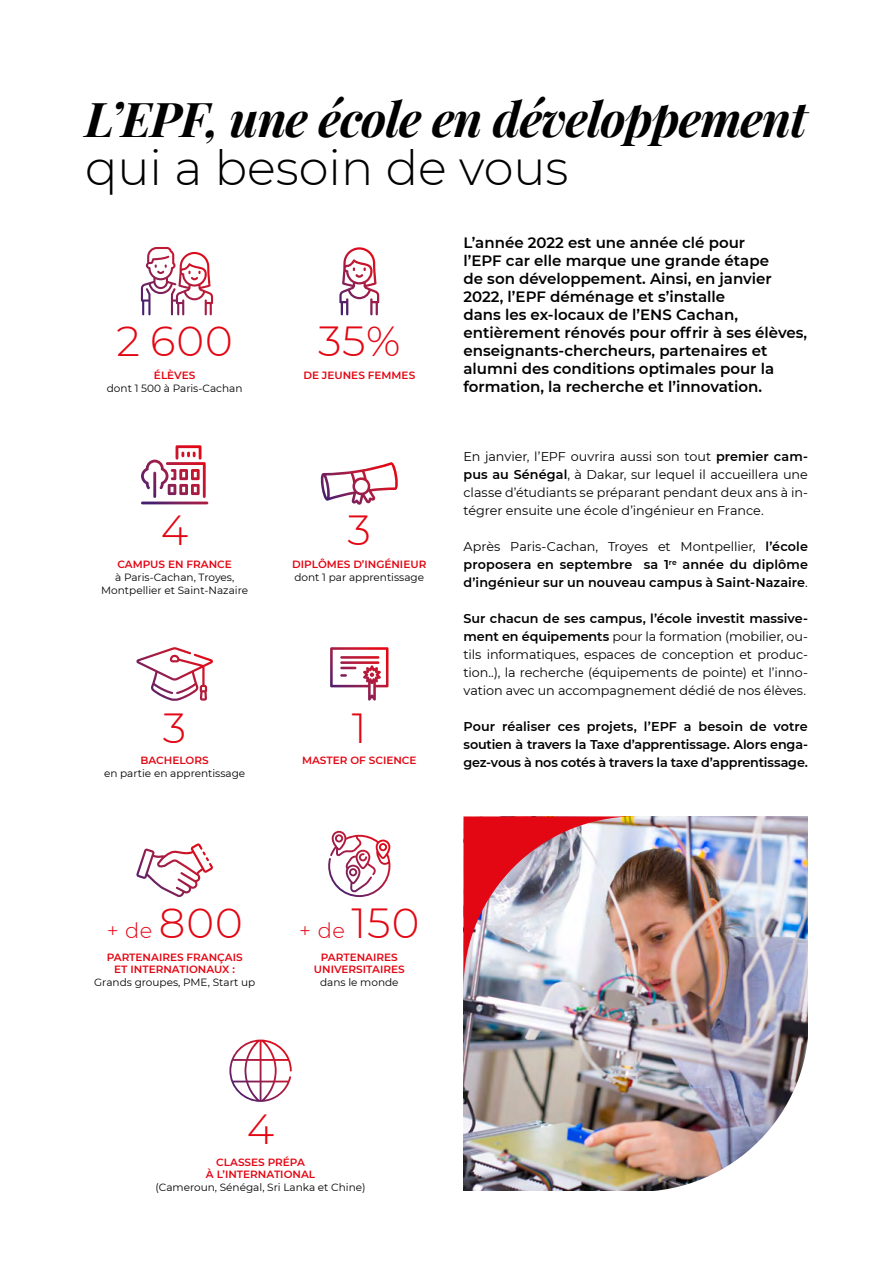
<style>
.page{position:relative;width:893px;height:1263px;background:#fff}
.page>*{position:absolute;margin:0;border:0;box-sizing:border-box;transform-origin:0 0}
.t1{font:italic 700 48px "Playfair Display";letter-spacing:-.02em;color:#000}
.t2{font:300 48px "Montserrat";color:#000}
.t3{font:300 42px "Montserrat";color:#e30613}
.t4{font:300 21px "Montserrat";color:#e30613}
.t5{font:600 15px/18px "Montserrat";color:#000}
.t6{font:12.75px/18px "Montserrat";letter-spacing:-.005em;color:#000;text-align:justify}
.t7{font:600 12.75px/18px "Montserrat";letter-spacing:-.005em;color:#000;text-align:justify}
.t8{font:10.5px/12.6px "Montserrat";color:#000;text-align:center}
.t9{font:600 10.5px/12.6px "Montserrat";color:#e30613;text-align:center}
.s1{font-weight:600}
.s2{font-weight:400}
.s3{font-size:42px}
</style>
<div class="page">
<svg style="left:320px;top:462px;width:78px;height:43px"></svg>
<svg style="left:141px;top:445px;width:65px;height:53px"></svg>
<svg style="left:141px;top:247px;width:70px;height:68px"></svg>
<svg style="left:339px;top:247px;width:40px;height:68px"></svg>
<svg style="left:328px;top:831px;width:62px;height:66px"></svg>
<svg style="left:136px;top:843px;width:77px;height:54px"></svg>
<img style="left:463px;top:816px;width:345px;height:375px">
<img style="left:637px;top:1019px;width:171px;height:172px">
<img style="left:463px;top:816px;width:173px;height:173px">
<svg style="left:136px;top:647px;width:77px;height:54px"></svg>
<svg style="left:330px;top:647px;width:58px;height:54px"></svg>
<svg style="left:229px;top:1039px;width:63px;height:63px"></svg>
<h1 class="t1" style="left:85px;top:82px;width:724px">L’EPF, une école en développement</h1>
<h1 class="t2" style="left:85px;top:135px;width:485px">qui a besoin de vous</h1>
<h2 class="t3" style="left:117px;top:313px;width:118px">2 600</h2>
<h2 class="t3" style="left:318px;top:313px;width:84px">35%</h2>
<p class="t9" style="left:303px;top:368px;width:113px">DE JEUNES FEMMES</p>
<p class="t9" style="left:154px;top:368px;width:43px">ÉLÈVES</p>
<p class="t8" style="left:107px;top:381px;width:137px">dont 1 500 à Paris-Cachan</p>
<h2 class="t3" style="left:161px;top:502px;width:29px">4</h2>
<p class="t9" style="left:117px;top:558px;width:116px">CAMPUS EN FRANCE</p>
<p class="t8" style="left:101px;top:570px;width:148px">à Paris-Cachan, Troyes,<br>Montpellier et Saint-Nazaire</p>
<h2 class="t3" style="left:348px;top:502px;width:25px">3</h2>
<p class="t9" style="left:292px;top:558px;width:136px">DIPLÔMES D’INGÉNIEUR</p>
<p class="t8" style="left:294px;top:570px;width:131px">dont 1 par apprentissage</p>
<h2 class="t3" style="left:163px;top:699px;width:25px">3</h2>
<p class="t9" style="left:141px;top:754px;width:70px">BACHELORS</p>
<p class="t8" style="left:104px;top:767px;width:143px">en partie en apprentissage</p>
<h2 class="t3" style="left:352px;top:699px;width:16px">1</h2>
<p class="t9" style="left:302px;top:754px;width:116px">MASTER OF SCIENCE</p>
<p class="t5" style="left:463px;top:233px;width:345px">L’année 2022 est une année clé pour<br>l’EPF car elle marque une grande étape<br>de son développement. Ainsi, en janvier 2022, l’EPF déménage et s’installe<br>dans les ex-locaux de l’ENS Cachan, entièrement rénovés pour offrir à ses élèves, enseignants-chercheurs, partenaires et alumni des conditions optimales pour la formation, la recherche et l’innovation.</p>
<p class="t6" style="left:463px;top:447px;width:346px">En janvier, l’EPF ouvrira aussi son tout <span class="s1">premier cam&shy;pus au Sénégal</span>, à Dakar, sur lequel il accueillera une classe d’étudiants se préparant pendant deux ans à in&shy;tégrer ensuite une école d’ingénieur en France.</p>
<p class="t7" style="left:463px;top:537px;width:346px"><span class="s2">Après Paris-Cachan, Troyes et Montpellier,</span> l’école proposera en septembre sa 1<sup>re</sup> année du diplôme d’ingénieur sur un nouveau campus à Saint-Nazaire<span class="s2">.</span></p>
<p class="t6" style="left:463px;top:609px;width:346px"><span class="s1">Sur chacun de ses campus, l’école investit massive&shy;ment en équipements</span> pour la formation (mobilier, ou&shy;tils informatiques, espaces de conception et produc&shy;tion..), la recherche (équipements de pointe) et l’inno&shy;vation avec un accompagnement dédié de nos élèves.</p>
<p class="t7" style="left:463px;top:717px;width:346px">Pour réaliser ces projets, l’EPF a besoin de votre soutien à travers la Taxe d’apprentissage. Alors enga&shy;gez-vous à nos cotés à travers la taxe d’apprentissage.</p>
<h3 class="t4" style="left:107px;top:916px;width:137px">+ de <span class="s3">800</span></h3>
<p class="t9" style="left:107px;top:950px;width:137px">PARTENAIRES FRANÇAIS<br>ET INTERNATIONAUX :</p>
<p class="t8" style="left:94px;top:975px;width:163px">Grands groupes, PME, Start up</p>
<h3 class="t4" style="left:299px;top:916px;width:122px">+ de <span class="s3">150</span></h3>
<p class="t9" style="left:314px;top:950px;width:92px">PARTENAIRES<br>UNIVERSITAIRES</p>
<p class="t8" style="left:320px;top:975px;width:80px">dans le monde</p>
<h2 class="t3" style="left:247px;top:1100px;width:29px">4</h2>
<p class="t9" style="left:206px;top:1155px;width:111px">CLASSES PRÉPA<br>À L’INTERNATIONAL</p>
<p class="t8" style="left:155px;top:1180px;width:212px">(Cameroun, Sénégal, Sri Lanka et Chine)</p>
</div>
